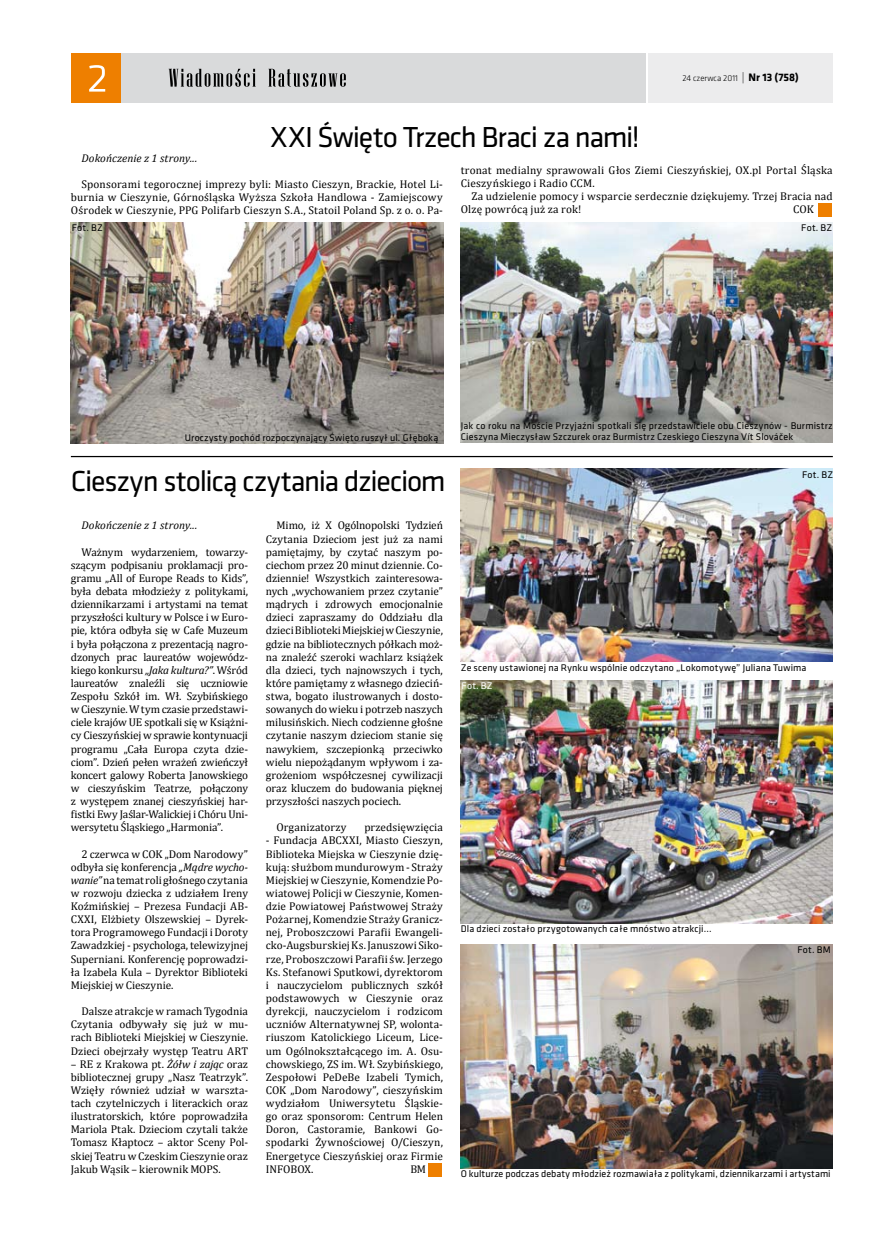
<style>
.page{position:relative;width:886px;height:1251px;background:#fff}
.page>*{position:absolute;margin:0;border:0;box-sizing:border-box;transform-origin:0 0}
.t1{font:30px "Klavika";letter-spacing:-.04em;color:#000}
.t2{font:11.25px/13.1px "Cambria";letter-spacing:.005em;color:#000;text-align:justify}
.t3{font:italic 11.25px "Cambria";letter-spacing:.005em;color:#000}
.t4{font:10px "Klavika";letter-spacing:.015em;color:#000}
.t5{font:10px "Klavika";color:#fff}
.t6{font:300 8.75px "Klavika";color:#000}
.s1{font-size:11.25px}
.s2{font-weight:700;font-size:11.25px}
.s3{font-style:italic}
</style>
<div class="page">
<div style="left:648px;top:53px;width:185px;height:50px;background:#ececed"></div>
<div style="left:71px;top:54px;width:574px;height:49px;background:#d9dadb"></div>
<svg style="left:268px;top:69px;width:78px;height:18px"></svg>
<svg style="left:169px;top:69px;width:87px;height:18px"></svg>
<div style="left:71px;top:54px;width:49px;height:49px;background:#ee7f00"></div>
<svg style="left:89px;top:65px;width:16px;height:27px"></svg>
<img style="left:461px;top:680px;width:372px;height:243px">
<img style="left:461px;top:468px;width:372px;height:194px">
<img style="left:461px;top:944px;width:372px;height:224px">
<img style="left:71px;top:222px;width:372px;height:221px">
<img style="left:461px;top:222px;width:372px;height:221px">
<div style="left:818px;top:204px;width:14px;height:13px;background:#ee7f00"></div>
<div style="left:429px;top:1163px;width:13px;height:13px;background:#ee7f00"></div>
<hr style="left:71px;top:456px;width:762px;height:1px;background:#000">
<p class="t6" style="left:683px;top:73px;width:118px">24 czerwca 2011 <span class="s1">|</span> <span class="s2">Nr 13 (758)</span></p>
<h1 class="t1" style="left:270px;top:117px;width:371px">XXI Święto Trzech Braci za nami!</h1>
<p class="t2" style="left:461px;top:163px;width:374px">tronat medialny sprawowali Głos Ziemi Cieszyńskiej, OX.pl Portal Śląska<br>Cieszyńskiego i Radio CCM.</p>
<p class="t2" style="left:461px;top:189px;width:374px;text-indent:11px">Za udzielenie pomocy i wsparcie serdecznie dziękujemy. Trzej Bracia nad<br>Olzę powrócą już za rok!</p>
<p class="t3" style="left:81px;top:151px;width:117px">Dokończenie z 1 strony...</p>
<p class="t2" style="left:71px;top:178px;width:374px;text-indent:11px">Sponsorami tegorocznej imprezy byli: Miasto Cieszyn, Brackie, Hotel Li&shy;burnia w Cieszynie, Górnośląska Wyższa Szkoła Handlowa - Zamiejscowy Ośrodek w Cieszynie, PPG Polifarb Cieszyn S.A., Statoil Poland Sp. z o. o. Pa-</p>
<p class="t2" style="left:793px;top:202px;width:22px">COK</p>
<p class="t4" style="left:801px;top:221px;width:33px">Fot. BZ</p>
<p class="t4" style="left:72px;top:221px;width:33px">Fot. BZ</p>
<p class="t4" style="left:461px;top:419px;width:373px">Jak co roku na Moście Przyjaźni spotkali się przedstawiciele obu Cieszynów - Burmistrz</p>
<p class="t4" style="left:185px;top:431px;width:255px">Uroczysty pochód rozpoczynający Święto ruszył ul. Głęboką</p>
<p class="t4" style="left:461px;top:431px;width:334px">Cieszyna Mieczysław Szczurek oraz Burmistrz Czeskiego Cieszyna Vít Slováček</p>
<h1 class="t1" style="left:71px;top:461px;width:376px">Cieszyn stolicą czytania dzieciom</h1>
<p class="t3" style="left:81px;top:519px;width:117px">Dokończenie z 1 strony...</p>
<p class="t2" style="left:71px;top:545px;width:179px;text-indent:11px">Ważnym wydarzeniem, towarzy&shy;szącym podpisaniu proklamacji pro&shy;gramu „All of Europe Reads to Kids”, była debata młodzieży z politykami, dziennikarzami i artystami na temat przyszłości kultury w Polsce i w Euro&shy;pie, która odbyła się w Cafe Muzeum i była połączona z prezentacją nagro&shy;dzonych prac laureatów wojewódz&shy;kiego konkursu <span class="s3">„Jaka kultura?”</span>. Wśród laureatów znaleźli się uczniowie Zespołu Szkół im. Wł. Szybińskiego w Cieszynie. W tym czasie przedstawi&shy;ciele krajów UE spotkali się w Książni&shy;cy Cieszyńskiej w sprawie kontynuacji programu „Cała Europa czyta dzie&shy;ciom”. Dzień pełen wrażeń zwieńczył koncert galowy Roberta Janowskiego w cieszyńskim Teatrze, połączony z występem znanej cieszyńskiej har&shy;fistki Ewy Jaślar-Walickiej i Chóru Uni&shy;wersytetu Śląskiego „Harmonia”.</p>
<p class="t2" style="left:71px;top:847px;width:179px;text-indent:11px">2 czerwca w COK „Dom Narodowy” odbyła się konferencja <span class="s3">„Mądre wycho&shy;wanie”</span> na temat roli głośnego czytania w rozwoju dziecka z udziałem Ireny Koźmińskiej – Prezesa Fundacji AB-CXXI, Elżbiety Olszewskiej – Dyrek&shy;tora Programowego Fundacji i Doroty Zawadzkiej - psychologa, telewizyjnej Superniani. Konferencję poprowadzi&shy;ła Izabela Kula – Dyrektor Biblioteki Miejskiej w Cieszynie.</p>
<p class="t2" style="left:71px;top:1005px;width:179px;text-indent:11px">Dalsze atrakcje w ramach Tygodnia Czytania odbywały się już w mu&shy;rach Biblioteki Miejskiej w Cieszynie.<br>Dzieci obejrzały występ Teatru ART</p>
<p class="t2" style="left:71px;top:1057px;width:179px">– RE z Krakowa pt. <span class="s3">Żółw i zając</span> oraz bibliotecznej grupy „Nasz Teatrzyk”.<br>Wzięły również udział w warszta&shy;tach czytelniczych i literackich oraz ilustratorskich, które poprowadziła Mariola Ptak. Dzieciom czytali także Tomasz Kłaptocz – aktor Sceny Pol&shy;skiej Teatru w Czeskim Cieszynie oraz Jakub Wąsik – kierownik MOPS.</p>
<p class="t2" style="left:266px;top:519px;width:179px;text-indent:11px">Mimo, iż X Ogólnopolski Tydzień Czytania Dzieciom jest już za nami pamiętajmy, by czytać naszym po&shy;ciechom przez 20 minut dziennie. Co&shy;dziennie! Wszystkich zainteresowa&shy;nych „wychowaniem przez czytanie” mądrych i zdrowych emocjonalnie dzieci zapraszamy do Oddziału dla dzieci Biblioteki Miejskiej w Cieszynie, gdzie na bibliotecznych półkach moż&shy;na znaleźć szeroki wachlarz książek dla dzieci, tych najnowszych i tych, które pamiętamy z własnego dzieciń&shy;stwa, bogato ilustrowanych i dosto&shy;sowanych do wieku i potrzeb naszych milusińskich. Niech codzienne głośne czytanie naszym dzieciom stanie się nawykiem, szczepionką przeciwko wielu niepożądanym wpływom i za&shy;grożeniom współczesnej cywilizacji oraz kluczem do budowania pięknej przyszłości naszych pociech.</p>
<p class="t2" style="left:276px;top:821px;width:71px">Organizatorzy</p>
<p class="t2" style="left:364px;top:821px;width:80px">przedsięwzięcia</p>
<p class="t2" style="left:266px;top:834px;width:179px">- Fundacja ABCXXI, Miasto Cieszyn, Biblioteka Miejska w Cieszynie dzię&shy;kują: służbom mundurowym - Straży Miejskiej w Cieszynie, Komendzie Po&shy;wiatowej Policji w Cieszynie, Komen&shy;dzie Powiatowej Państwowej Straży Pożarnej, Komendzie Straży Granicz&shy;nej, Proboszczowi Parafii Ewangeli&shy;cko-Augsburskiej Ks. Januszowi Siko&shy;rze, Proboszczowi Parafii św. Jerzego Ks. Stefanowi Sputkowi, dyrektorom i nauczycielom publicznych szkół podstawowych w Cieszynie oraz dyrekcji, nauczycielom i rodzicom uczniów Alternatywnej SP, wolonta&shy;riuszom Katolickiego Liceum, Lice&shy;um Ogólnokształcącego im. A. Osu&shy;chowskiego, ZS im. Wł. Szybińskiego, Zespołowi PeDeBe Izabeli Tymich, COK „Dom Narodowy”, cieszyńskim wydziałom Uniwersytetu Śląskie&shy;go oraz sponsorom: Centrum Helen Doron, Castoramie, Bankowi Go&shy;spodarki Żywnościowej O/Cieszyn, Energetyce Cieszyńskiej oraz Firmie INFOBOX.</p>
<p class="t2" style="left:410px;top:1162px;width:17px">BM</p>
<p class="t4" style="left:802px;top:468px;width:33px">Fot. BZ</p>
<p class="t4" style="left:461px;top:661px;width:347px">Ze sceny ustawionej na Rynku wspólnie odczytano „Lokomotywę” Juliana Tuwima</p>
<p class="t5" style="left:462px;top:679px;width:33px">Fot. BZ</p>
<p class="t4" style="left:461px;top:922px;width:252px">Dla dzieci zostało przygotowanych całe mnóstwo atrakcji...</p>
<p class="t4" style="left:797px;top:943px;width:35px">Fot. BM</p>
<p class="t4" style="left:461px;top:1167px;width:371px">O kulturze podczas debaty młodzież rozmawiała z politykami, dziennikarzami i artystami</p>
</div>
